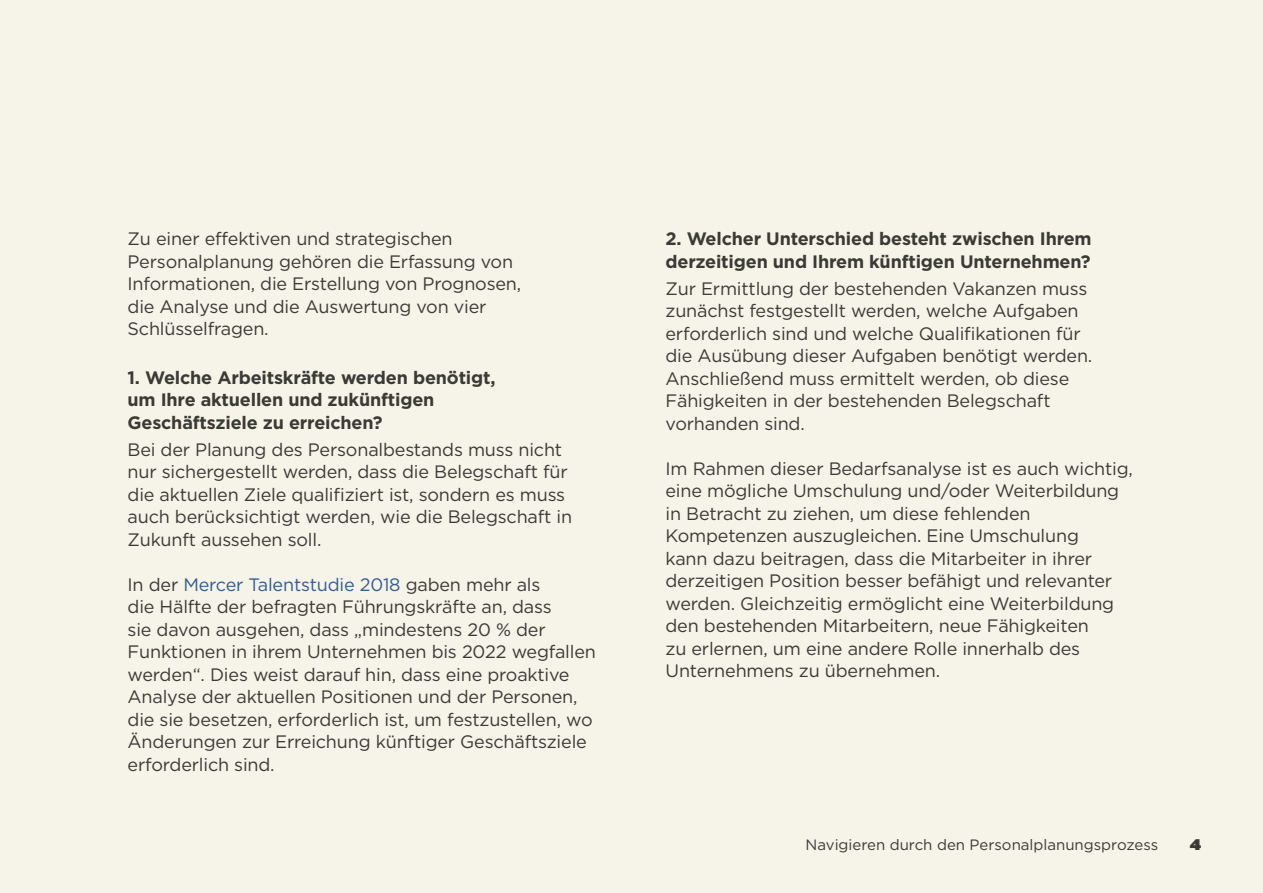
<style>
.page{position:relative;width:1263px;height:893px;background:#f6f3e8}
.page>*{position:absolute;margin:0;border:0;box-sizing:border-box;transform-origin:0 0}
.t1{font:18px/22.5px "Gotham HTF";letter-spacing:-.01em;color:#3a3a37}
.t2{font:700 18px/22.5px "Gotham HTF";letter-spacing:-.01em;color:#3a3a37}
.t3{font:15px "Gotham HTF";color:#3a3a37}
.t4{font:13.5px "Champion HTF Heavyweight";color:#3a3a37}
.s1{color:#325d95}
</style>
<div class="page">
<p class="t1" style="left:128px;top:227px;width:395px">Zu einer effektiven und strategischen Personalplanung gehören die Erfassung von Informationen, die Erstellung von Prognosen, die Analyse und die Auswertung von vier Schlüsselfragen.</p>
<p class="t2" style="left:128px;top:365px;width:370px">1. Welche Arbeitskräfte werden benötigt, um Ihre aktuellen und zukünftigen<br>Geschäftsziele zu erreichen?</p>
<p class="t1" style="left:128px;top:438px;width:446px">Bei der Planung des Personalbestands muss nicht nur sichergestellt werden, dass die Belegschaft für die aktuellen Ziele qualifiziert ist, sondern es muss auch berücksichtigt werden, wie die Belegschaft in Zukunft aussehen soll.</p>
<p class="t1" style="left:128px;top:573px;width:470px">In der <span class="s1">Mercer Talentstudie 2018</span> gaben mehr als<br>die Hälfte der befragten Führungskräfte an, dass<br>sie davon ausgehen, dass „mindestens 20 % der Funktionen in ihrem Unternehmen bis 2022 wegfallen werden .“ Dies weist darauf hin, dass eine proaktive Analyse der aktuellen Positionen und der Personen, die sie besetzen, erforderlich ist, um festzustellen, wo Änderungen zur Erreichung künftiger Geschäftsziele erforderlich sind.</p>
<p class="t2" style="left:665px;top:227px;width:428px">2. Welcher Unterschied besteht zwischen Ihrem derzeitigen und Ihrem künftigen Unternehmen?</p>
<p class="t1" style="left:665px;top:277px;width:428px">Zur Ermittlung der bestehenden Vakanzen muss zunächst festgestellt werden, welche Aufgaben erforderlich sind und welche Qualifikationen für die Ausübung dieser Aufgaben benötigt werden.<br>Anschließend muss ermittelt werden, ob diese Fähigkeiten in der bestehenden Belegschaft vorhanden sind.</p>
<p class="t1" style="left:665px;top:457px;width:469px">Im Rahmen dieser Bedarfsanalyse ist es auch wichtig, eine mögliche Umschulung und/oder Weiterbildung in Betracht zu ziehen, um diese fehlenden Kompetenzen auszugleichen. Eine Umschulung<br>kann dazu beitragen, dass die Mitarbeiter in ihrer derzeitigen Position besser befähigt und relevanter werden. Gleichzeitig ermöglicht eine Weiterbildung den bestehenden Mitarbeitern, neue Fähigkeiten<br>zu erlernen, um eine andere Rolle innerhalb des Unternehmens zu übernehmen.</p>
<p class="t3" style="left:806px;top:837px;width:354px">Navigieren durch den Personalplanungsprozess</p>
<p class="t4" style="left:1190px;top:836px;width:13px">4</p>
</div>
